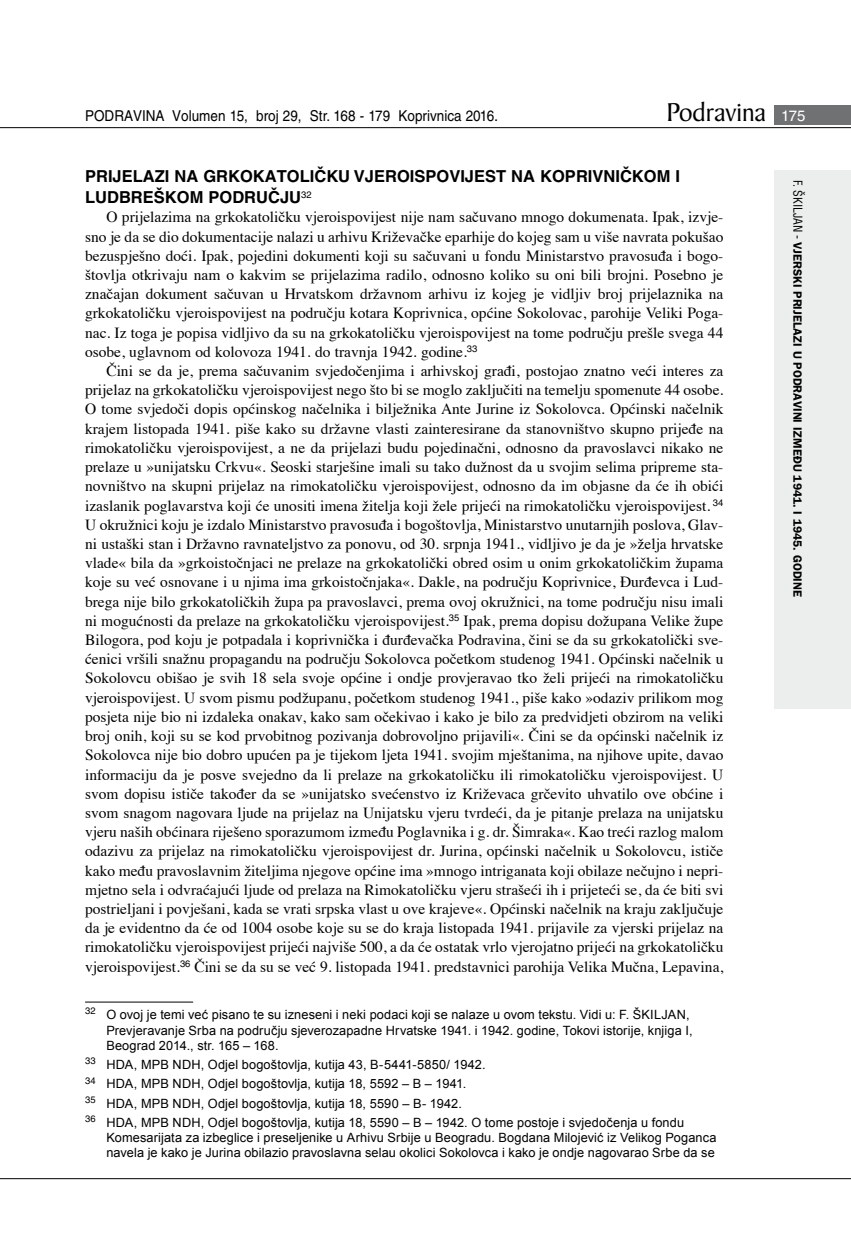
<style>
.page{position:relative;width:851px;height:1234px;background:#fff}
.page>*{position:absolute;margin:0;border:0;box-sizing:border-box;transform-origin:0 0}
.t1{font:27.6px "Baker Signet BT";color:#000}
.t2{font:700 16.5px/21px "Helvetica LT Skin 29";color:#000}
.t3{font:15.45px/19.2px "Times";color:#000;text-align:justify}
.t4{font:15px "Helvetica LT Skin 29";color:#000;scale:.9 1}
.t5{font:12.75px/15.3px "Arial";letter-spacing:.01em;color:#000}
.t6{font:600 12px "ITC Franklin Gothic Skin 29";letter-spacing:-.005em;color:#000}
.s1{font-family:"Helvetica LT Skin 29";font-size:15px;color:#fff}
.s2{font-family:"Helvetica LT Skin 29";font-weight:400;font-stretch:condensed}
</style>
<div class="page">
<div style="left:774px;top:170px;width:76px;height:538px;background:#eceded"></div>
<div style="left:774px;top:105px;width:76px;height:19px;background:#707172"></div>
<hr style="left:0;top:127px;width:850px;height:1px;background:#000">
<hr style="left:0;top:1177px;width:850px;height:1px;background:#000">
<hr style="left:85px;top:1001px;width:108px;height:1px;background:#000">
<p class="t4" style="left:85px;top:107px;width:460px">PODRAVINA Volumen 15, broj 29, Str. 168 - 179 Koprivnica 2016.</p>
<h1 class="t1" style="left:666px;top:95px;width:141px">Podravina <span class="s1">175</span></h1>
<p class="t2" style="left:85px;top:165px;width:596px">PRIJELAZI NA GRKOKATOLIČKU VJEROISPOVIJEST NA KOPRIVNIČKOM I<br>LUDBREŠKOM PODRUČJU<sup>32</sup></p>
<p class="t3" style="left:85px;top:206px;width:639px;text-indent:21px">O prijelazima na grkokatoličku vjeroispovijest nije nam sačuvano mnogo dokumenata. Ipak, izvje&shy;sno je da se dio dokumentacije nalazi u arhivu Križevačke eparhije do kojeg sam u više navrata pokušao bezuspješno doći. Ipak, pojedini dokumenti koji su sačuvani u fondu Ministarstvo pravosuđa i bogo&shy;štovlja otkrivaju nam o kakvim se prijelazima radilo, odnosno koliko su oni bili brojni. Posebno je značajan dokument sačuvan u Hrvatskom državnom arhivu iz kojeg je vidljiv broj prijelaznika na grkokatoličku vjeroispovijest na području kotara Koprivnica, općine Sokolovac, parohije Veliki Poga&shy;nac. Iz toga je popisa vidljivo da su na grkokatoličku vjeroispovijest na tome području prešle svega 44 osobe, uglavnom od kolovoza 1941. do travnja 1942. godine.<sup>33</sup></p>
<p class="t3" style="left:85px;top:360px;width:639px;text-indent:21px">Čini se da je, prema sačuvanim svjedočenjima i arhivskoj građi, postojao znatno veći interes za prijelaz na grkokatoličku vjeroispovijest nego što bi se moglo zaključiti na temelju spomenute 44 osobe.<br>O tome svjedoči dopis općinskog načelnika i bilježnika Ante Jurine iz Sokolovca. Općinski načelnik krajem listopada 1941. piše kako su državne vlasti zainteresirane da stanovništvo skupno prijeđe na rimokatoličku vjeroispovijest, a ne da prijelazi budu pojedinačni, odnosno da pravoslavci nikako ne prelaze u »unijatsku Crkvu«. Seoski starješine imali su tako dužnost da u svojim selima pripreme sta&shy;novništvo na skupni prijelaz na rimokatoličku vjeroispovijest, odnosno da im objasne da će ih obići izaslanik poglavarstva koji će unositi imena žitelja koji žele prijeći na rimokatoličku vjeroispovijest. <sup>34<br></sup>U okružnici koju je izdalo Ministarstvo pravosuđa i bogoštovlja, Ministarstvo unutarnjih poslova, Glav&shy;ni ustaški stan i Državno ravnateljstvo za ponovu, od 30. srpnja 1941., vidljivo je da je »želja hrvatske vlade« bila da »grkoistočnjaci ne prelaze na grkokatolički obred osim u onim grkokatoličkim župama koje su već osnovane i u njima ima grkoistočnjaka«. Dakle, na području Koprivnice, Đurđevca i Lud&shy;brega nije bilo grkokatoličkih župa pa pravoslavci, prema ovoj okružnici, na tome području nisu imali ni mogućnosti da prelaze na grkokatoličku vjeroispovijest.<sup>35</sup> Ipak, prema dopisu dožupana Velike župe Bilogora, pod koju je potpadala i koprivnička i đurđevačka Podravina, čini se da su grkokatolički sve&shy;ćenici vršili snažnu propagandu na području Sokolovca početkom studenog 1941. Općinski načelnik u Sokolovcu obišao je svih 18 sela svoje općine i ondje provjeravao tko želi prijeći na rimokatoličku vjeroispovijest. U svom pismu podžupanu, početkom studenog 1941., piše kako »odaziv prilikom mog posjeta nije bio ni izdaleka onakav, kako sam očekivao i kako je bilo za predvidjeti obzirom na veliki broj onih, koji su se kod prvobitnog pozivanja dobrovoljno prijavili«. Čini se da općinski načelnik iz Sokolovca nije bio dobro upućen pa je tijekom ljeta 1941. svojim mještanima, na njihove upite, davao informaciju da je posve svejedno da li prelaze na grkokatoličku ili rimokatoličku vjeroispovijest. U svom dopisu ističe također da se »unijatsko svećenstvo iz Križevaca grčevito uhvatilo ove obćine i svom snagom nagovara ljude na prijelaz na Unijatsku vjeru tvrdeći, da je pitanje prelaza na unijatsku vjeru naših obćinara riješeno sporazumom između Poglavnika i g. dr. Šimraka«. Kao treći razlog malom odazivu za prijelaz na rimokatoličku vjeroispovijest dr. Jurina, općinski načelnik u Sokolovcu, ističe kako među pravoslavnim žiteljima njegove općine ima »mnogo intriganata koji obilaze nečujno i nepri&shy;mjetno sela i odvraćajući ljude od prelaza na Rimokatoličku vjeru strašeći ih i prijeteći se, da će biti svi postrieljani i povješani, kada se vrati srpska vlast u ove krajeve«. Općinski načelnik na kraju zaključuje da je evidentno da će od 1004 osobe koje su se do kraja listopada 1941. prijavile za vjerski prijelaz na rimokatoličku vjeroispovijest prijeći najviše 500, a da će ostatak vrlo vjerojatno prijeći na grkokatoličku vjeroispovijest.<sup>36</sup> Čini se da su se već 9. listopada 1941. predstavnici parohija Velika Mučna, Lepavina,</p>
<p class="t5" style="left:106px;top:1006px;width:587px;text-indent:-21px"><sup>32</sup> O ovoj je temi već pisano te su izneseni i neki podaci koji se nalaze u ovom tekstu. Vidi u: F. ŠKILJAN,<br>Prevjeravanje Srba na području sjeverozapadne Hrvatske 1941. i 1942. godine, Tokovi istorije, knjiga I,<br>Beograd 2014., str. 165 – 168.</p>
<p class="t5" style="left:85px;top:1054px;width:600px;line-height:19.2px"><sup>33</sup> HDA, MPB NDH, Odjel bogoštovlja, kutija 43, B-5441-5850/ 1942.<br><sup>34</sup> HDA, MPB NDH, Odjel bogoštovlja, kutija 18, 5592 – B – 1941.<br><sup>35</sup> HDA, MPB NDH, Odjel bogoštovlja, kutija 18, 5590 – B- 1942.<br><sup>36</sup> HDA, MPB NDH, Odjel bogoštovlja, kutija 18, 5590 – B – 1942. O tome postoje i svjedočenja u fondu</p>
<p class="t5" style="left:106px;top:1129px;width:611px">Komesarijata za izbeglice i preseljenike u Arhivu Srbije u Beogradu. Bogdana Milojević iz Velikog Poganca navela je kako je Jurina obilazio pravoslavna selau okolici Sokolovca i kako je ondje nagovarao Srbe da se</p>
<p class="t6" style="left:804px;top:180px;width:418px;rotate:90deg"><span class="s2">F. ŠKILJAN -</span> VJERSKI PRIJELAZI U PODRAVINI IZMEĐU 1941. I 1945. GODINE</p>
</div>
